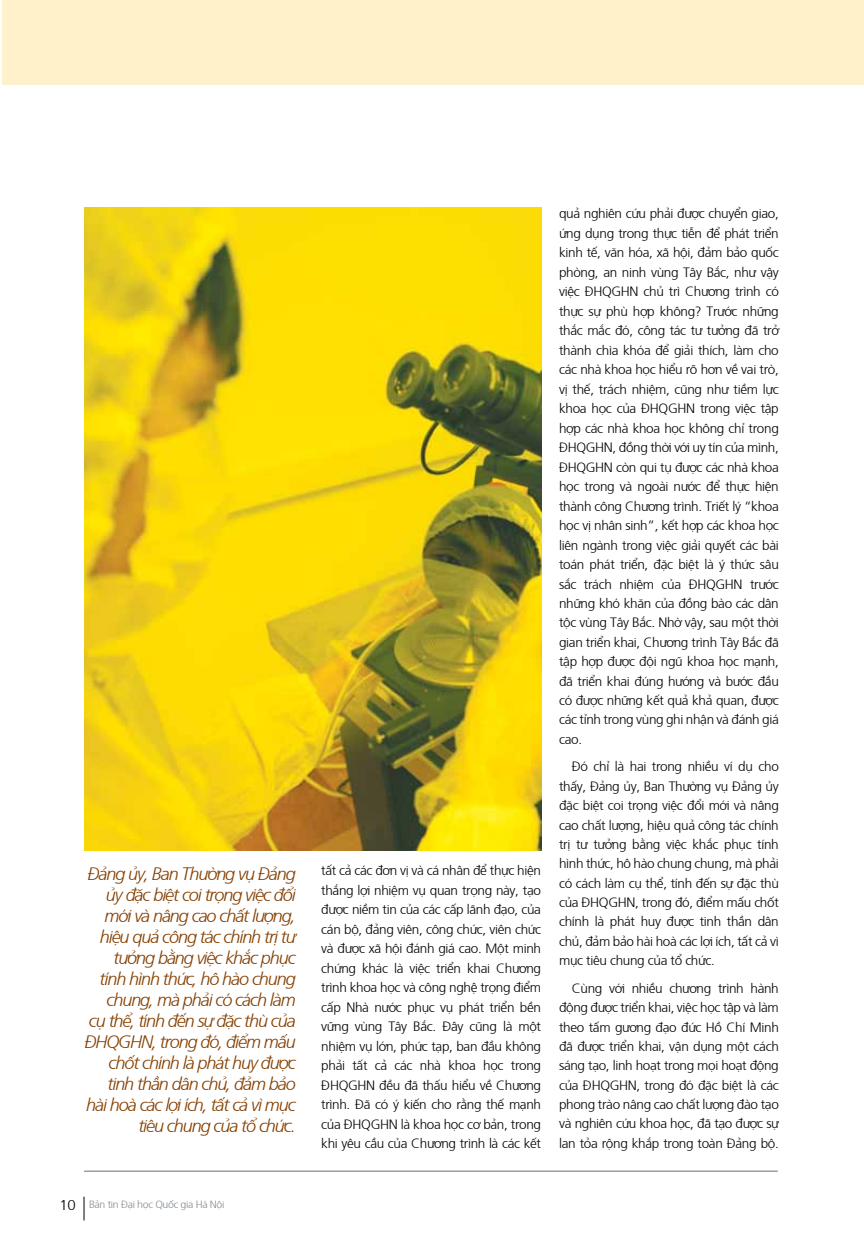
<style>
.page{position:relative;width:864px;height:1242px;background:#fff}
.page>*{position:absolute;margin:0;border:0;box-sizing:border-box;transform-origin:0 0}
.t1{font:italic 300 18px/21px "Frutiger";letter-spacing:-.06em;color:#853f00;text-align:right}
.t2{font:300 13.5px/19.5px "Frutiger";letter-spacing:-.025em;color:#000;text-align:justify}
.t3{font:300 10.5px "Frutiger";letter-spacing:-.03em;color:#828b92}
.s1{font-size:14.25px;color:#000}
</style>
<div class="page">
<hr style="left:84px;top:1170px;width:693px;height:1px;background:#6d6e71">
<svg style="left:84px;top:1196px;width:1px;height:24px"></svg>
<hr style="left:85px;top:84px;width:693px;height:1px;background:#6d6e71">
<div style="left:2px;top:0;width:861px;height:84px;background:#fff2cb"></div>
<img style="left:84px;top:208px;width:457px;height:642px">
<p class="t1" style="left:84px;top:861px;width:213px">Đảng ủy, Ban Thường vụ Đảng ủy đặc biệt coi trọng việc đổi mới và nâng cao chất lượng, hiệu quả công tác chính trị tư tưởng bằng việc khắc phục tính hình thức, hô hào chung chung, mà phải có cách làm<br>cụ thể, tính đến sự đặc thù của<br>ĐHQGHN, trong đó, điểm mấu chốt chính là phát huy được tinh thần dân chủ, đảm bảo hài hoà các lợi ích, tất cả vì mục tiêu chung của tổ chức.</p>
<p class="t3" style="left:59px;top:1197px;width:166px"><span class="s1">10</span> Bản tin Đại học Quốc gia Hà Nội</p>
<p class="t2" style="left:321px;top:860px;width:221px">tất cả các đơn vị và cá nhân để thực hiện thắng lợi nhiệm vụ quan trọng này, tạo được niềm tin của các cấp lãnh đạo, của cán bộ, đảng viên, công chức, viên chức và được xã hội đánh giá cao. Một minh chứng khác là việc triển khai Chương trình khoa học và công nghệ trọng điểm cấp Nhà nước phục vụ phát triển bền vững vùng Tây Bắc. Đây cũng là một nhiệm vụ lớn, phức tạp, ban đầu không phải tất cả các nhà khoa học trong ĐHQGHN đều đã thấu hiểu về Chương trình. Đã có ý kiến cho rằng thế mạnh của ĐHQGHN là khoa học cơ bản, trong khi yêu cầu của C hương trình là các kết</p>
<p class="t2" style="left:559px;top:203px;width:221px">quả nghiên cứu phải được chuyển giao, ứng dụng trong thực tiễn để phát triển kinh tế, văn hóa, xã hội, đảm bảo quốc phòng, an ninh vùng Tây Bắc, như vậy việc ĐHQGHN chủ trì C hương trình có thực sự phù hợp không? Trước những thắc mắc đó, công tác tư tưởng đã trở thành chìa khóa để giải thích, làm cho các nhà khoa học hiểu rõ hơn về vai trò, vị thế, trách nhiệm, cũng như tiềm lực khoa học của ĐHQGHN trong việc tập hợp các nhà khoa học không chỉ trong ĐHQGHN, đồng thời với uy tín của mình, ĐHQGHN còn qui tụ được các nhà khoa học trong và ngoài nước để thực hiện thành công C hương trình. Triết lý “khoa học vị nhân sinh”, kết hợp các khoa học liên ngành trong việc giải quyết các bài toán phát triển, đặc biệt là ý thức sâu sắc trách nhiệm của ĐHQGHN trước những khó khăn của đồng bào các dân tộc vùng Tây Bắc. Nhờ vậy, sau một thời gian triển khai, C hương trình Tây Bắc đã tập hợp được đội ngũ khoa học mạnh, đã triển khai đúng hướng và bước đầu có được những kết quả khả quan, được các tỉnh trong vùng ghi nhận và đánh giá cao.</p>
<p class="t2" style="left:559px;top:756px;width:221px;text-indent:13px">Đó chỉ là hai trong nhiều ví dụ cho thấy, Đảng ủy, Ban Thường vụ Đảng ủy đặc biệt coi trọng việc đổi mới và nâng cao chất lượng, hiệu quả công tác chính trị tư tưởng bằng việc khắc phục tính hình thức, hô hào chung chung, mà phải có cách làm cụ thể, tính đến sự đặc thù của ĐHQGHN, trong đó, điểm mấu chốt chính là phát huy được tinh thần dân chủ, đảm bảo hài hoà các lợi ích, tất cả vì mục tiêu chung của tổ chức.</p>
<p class="t2" style="left:559px;top:977px;width:221px;text-indent:13px">Cùng với nhiều chương trình hành động được triển khai, việc học tập và làm theo tấm gương đạo đức Hồ C hí Minh đã được triển khai, vận dụng một cách sáng tạo, linh hoạt trong mọi hoạt động của ĐHQGHN, trong đó đặc biệt là các phong trào nâng cao chất lượng đào tạo và nghiên cứu khoa học, đã tạo được sự lan tỏa rộng khắp trong toàn Đảng bộ.</p>
</div>
